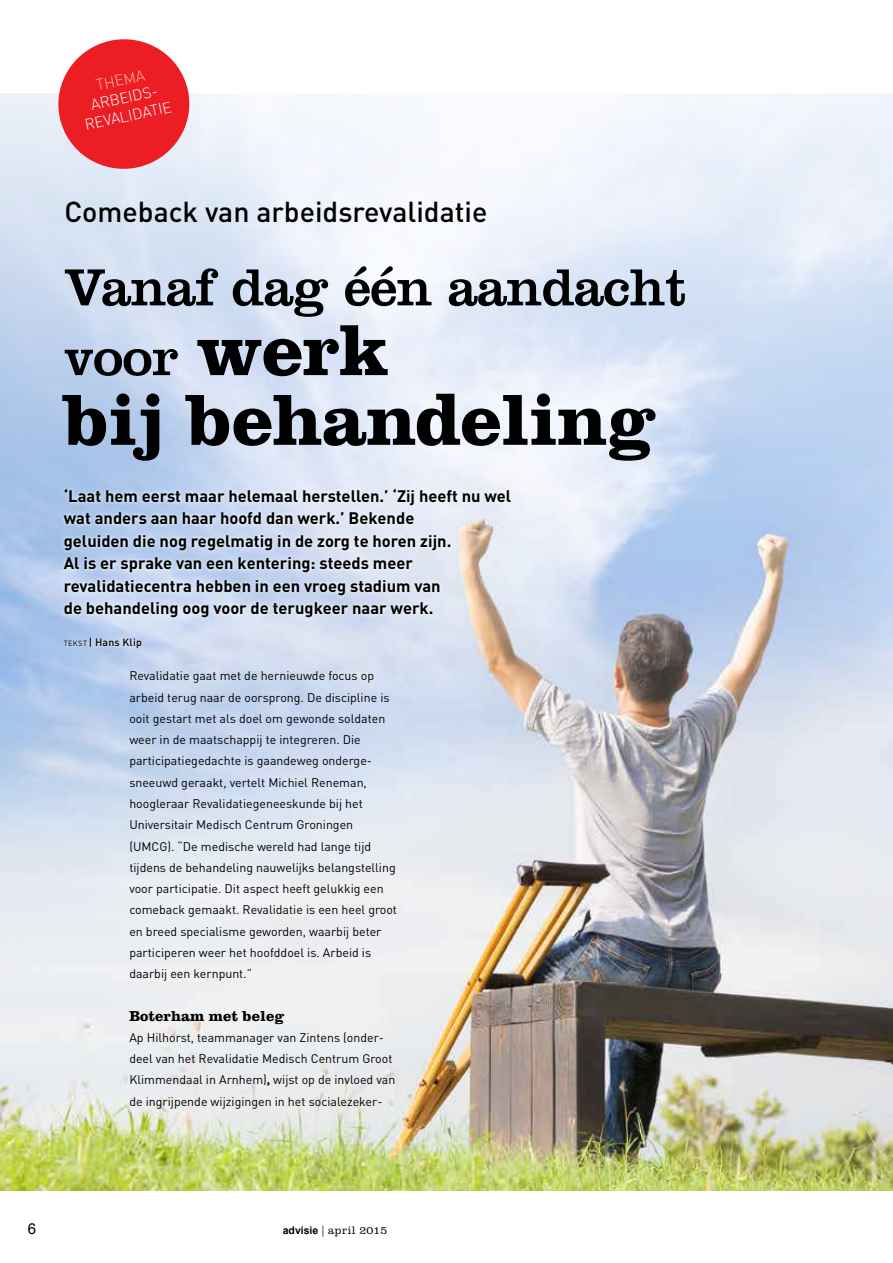
<style>
.page{position:relative;width:893px;height:1263px;background:#fff}
.page>*{position:absolute;margin:0;border:0;box-sizing:border-box;transform-origin:0 0}
.t1{font:700 75.15px "Clarendon LT Std";letter-spacing:-.015em;color:#000}
.t2{font:54.15px/69.8px "Clarendon LT Std";letter-spacing:-.015em;color:#000}
.t3{font:500 28.5px "DIN";color:#000}
.t4{font:700 16.5px/22.5px "DIN";color:#000}
.t5{font:300 15.15px/18.1px "DIN";color:#fff;text-align:center}
.t6{font:700 15px "Clarendon LT Std";color:#000}
.t7{font:15px "Arial";color:#000}
.t8{font:12.3px/21.3px "DIN";color:#000}
.t9{font:300 11.25px "Clarendon LT Std";letter-spacing:.02em;color:#000}
.t10{font:500 10.5px "DIN";color:#000}
.t11{font:7.5px "DIN";color:#000}
.s1{color:#fbbea7}
.s2{font-weight:700;font-size:75.15px}
.s3{font-weight:700}
.s4{font-family:"Arial";font-weight:700;font-size:10.5px}
</style>
<div class="page">
<img style="left:0;top:94px;width:893px;height:1097px">
<svg style="left:59px;top:485px;width:456px;height:167px;background:#d3ddee"></svg>
<svg style="left:52px;top:39px;width:143px;height:136px;background:#ed6067"></svg>
<p class="t5" style="left:76px;top:80px;width:88px;rotate:-12deg"><span class="s1">Thema<br></span>ar beids-<br>r eval idatie</p>
<p class="t3" style="left:64px;top:194px;width:425px">Comeback van arbeidsrevalidatie</p>
<p class="t2" style="left:64px;top:252px;width:624px">Vanaf dag één aandacht voor <span class="s2">werk</span></p>
<p class="t1" style="left:64px;top:374px;width:594px">bij behandeling</p>
<p class="t4" style="left:64px;top:484px;width:449px">‘Laat hem eerst maar helemaal herstellen.’ ‘Zij heeft nu wel wat anders aan haar hoofd dan werk.’ Bekende<br>geluiden die nog regelmatig in de zorg te horen zijn.<br>Al is er sprake van een kentering: steeds meer revalidatiecentra hebben in een vroeg stadium van<br>de behandeling oog voor de terugkeer naar werk.</p>
<p class="t11" style="left:64px;top:638px;width:10px">Tekst</p>
<p class="t10" style="left:89px;top:635px;width:54px">| Hans Klip</p>
<p class="t8" style="left:129px;top:665px;width:269px">Revalidatie gaat met de hernieuwde focus op arbeid terug naar de oorsprong. De discipline is ooit gestart met als doel om gewonde soldaten weer in de maatschappij te integreren. Die participatiegedachte is gaandeweg onderge&shy;sneeuwd geraakt, vertelt Michiel Reneman, hoogleraar Revalidatiegeneeskunde bij het Universitair Medisch Centrum Groningen (UMCG). “De medische wereld had lange tijd tijdens de behandeling nauwelijks belangstelling voor participatie. Dit aspect heeft gelukkig een comeback gemaakt. Revalidatie is een heel groot en breed specialisme geworden, waarbij beter participeren weer het hoofddoel is. Arbeid is daarbij een kernpunt.”</p>
<p class="t6" style="left:129px;top:1006px;width:156px">Boterham met beleg</p>
<p class="t8" style="left:129px;top:1026px;width:267px">Ap Hilhorst, teammanager van Zintens (onder&shy;deel van het Revalidatie Medisch Centrum Groot Klimmendaal in Arnhem)<span class="s3">,</span> wijst op de invloed van de ingrijpende wijzigingen in het socialezeker-</p>
<p class="t7" style="left:28px;top:1219px;width:10px">6</p>
<p class="t9" style="left:283px;top:1223px;width:106px"><span class="s4">advisie</span> | april 2015</p>
</div>
